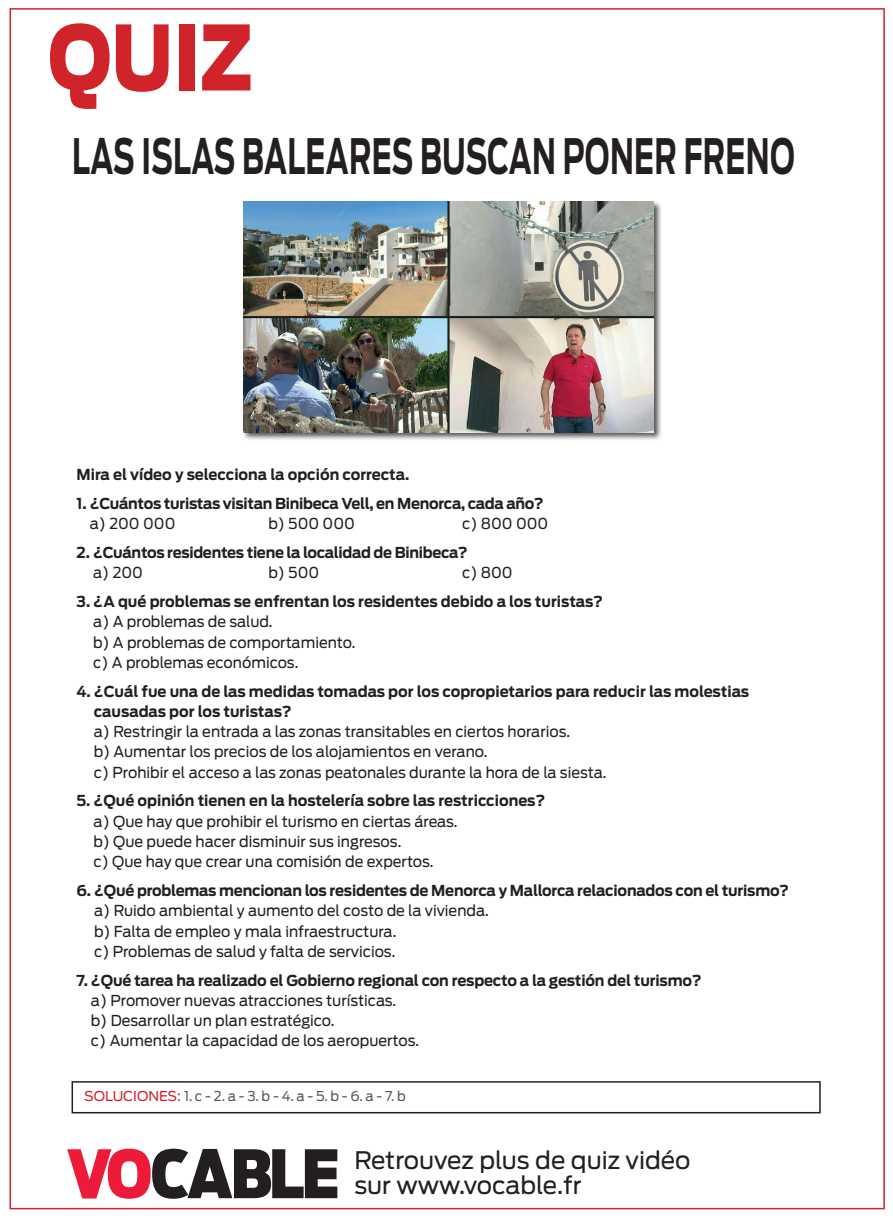
<style>
.page{position:relative;width:893px;height:1221px;background:#fff}
.page>*{position:absolute;margin:0;border:0;box-sizing:border-box;transform-origin:0 0}
.t1{font:900 89.1px "Antenna";color:#d1232a;scale:.83 1}
.t2{font:700 48.45px "Antenna";letter-spacing:.01em;color:#231f20;scale:.6 1}
.t3{font:24px/25.5px "Antenna";color:#231f20}
.t4{font:15px/20.2px "Antenna";color:#231f20}
.t5{font:700 15px/20.2px "Antenna";letter-spacing:-.01em;color:#231f20}
.t6{font:13.5px "Antenna";color:#57585a}
.s1{color:#d1232a}
</style>
<div class="page">
<svg style="left:67px;top:1148px;width:270px;height:50px"></svg>
<div style="left:72px;top:1081px;width:749px;height:32px;border:2px solid #231f20"></div>
<div style="left:242px;top:200px;width:421px;height:241px;background:#231f20;opacity:.75"></div>
<img style="left:243px;top:201px;width:411px;height:231px">
<h1 class="t1" style="left:48px;top:5px;width:248px">QUIZ</h1>
<h2 class="t2" style="left:72px;top:127px;width:1206px">LAS ISLAS BALEARES BUSCAN PONER FRENO</h2>
<p class="t5" style="left:77px;top:464px;width:334px">Mira el vídeo y selecciona la opción correcta.</p>
<p class="t5" style="left:77px;top:493px;width:469px">1. ¿Cuántos turistas visitan Binibeca Vell, en Menorca, cada año?</p>
<p class="t4" style="left:90px;top:513px;width:87px">a) 200 000</p>
<p class="t4" style="left:269px;top:513px;width:88px">b) 500 000</p>
<p class="t4" style="left:462px;top:513px;width:88px">c) 800 000</p>
<p class="t5" style="left:77px;top:542px;width:393px">2. ¿Cuántos residentes tiene la localidad de Binibeca?</p>
<p class="t4" style="left:93px;top:562px;width:51px">a) 200</p>
<p class="t4" style="left:269px;top:562px;width:52px">b) 500</p>
<p class="t4" style="left:462px;top:562px;width:52px">c) 800</p>
<p class="t5" style="left:77px;top:591px;width:528px">3. ¿A qué problemas se enfrentan los residentes debido a los turistas?</p>
<p class="t4" style="left:93px;top:611px;width:264px">a) A problemas de salud.<br>b) A problemas de comportamiento. c) A problemas económicos.</p>
<p class="t5" style="left:94px;top:681px;width:657px;text-indent:-17px">4. ¿Cuál fue una de las medidas tomadas por los copropietarios para reducir las molestias causadas por los turistas?</p>
<p class="t4" style="left:94px;top:721px;width:514px">a) Restringir la entrada a las zonas transitables en ciertos horarios.<br>b) Aumentar los precios de los alojamientos en verano.<br>c) Prohibir el acceso a las zonas peatonales durante la hora de la siesta.</p>
<p class="t5" style="left:77px;top:790px;width:470px">5. ¿Qué opinión tienen en la hostelería sobre las restricciones?</p>
<p class="t4" style="left:94px;top:811px;width:365px">a) Que hay que prohibir el turismo en ciertas áreas. b) Que puede hacer disminuir sus ingresos.<br>c) Que hay que crear una comisión de expertos.</p>
<p class="t5" style="left:77px;top:880px;width:714px">6. ¿Qué problemas mencionan los residentes de Menorca y Mallorca relacionados con el turismo?</p>
<p class="t4" style="left:94px;top:900px;width:396px">a) Ruido ambiental y aumento del costo de la vivienda. b) Falta de empleo y mala infraestructura.<br>c) Problemas de salud y falta de servicios.</p>
<p class="t5" style="left:77px;top:970px;width:626px">7. ¿Qué tarea ha realizado el Gobierno regional con respecto a la gestión del turismo?</p>
<p class="t4" style="left:91px;top:990px;width:330px">a) Promover nuevas atracciones turísticas.<br>b) Desarrollar un plan estratégico.<br>c) Aumentar la capacidad de los aeropuertos.</p>
<p class="t6" style="left:84px;top:1087px;width:323px"><span class="s1">SOLUCIONES:</span> 1. c - 2. a - 3. b - 4. a - 5. b - 6. a - 7. b</p>
<h3 class="t3" style="left:354px;top:1147px;width:338px">Retrouvez plus de quiz vidéo sur www.vocable.fr</h3>
</div>
